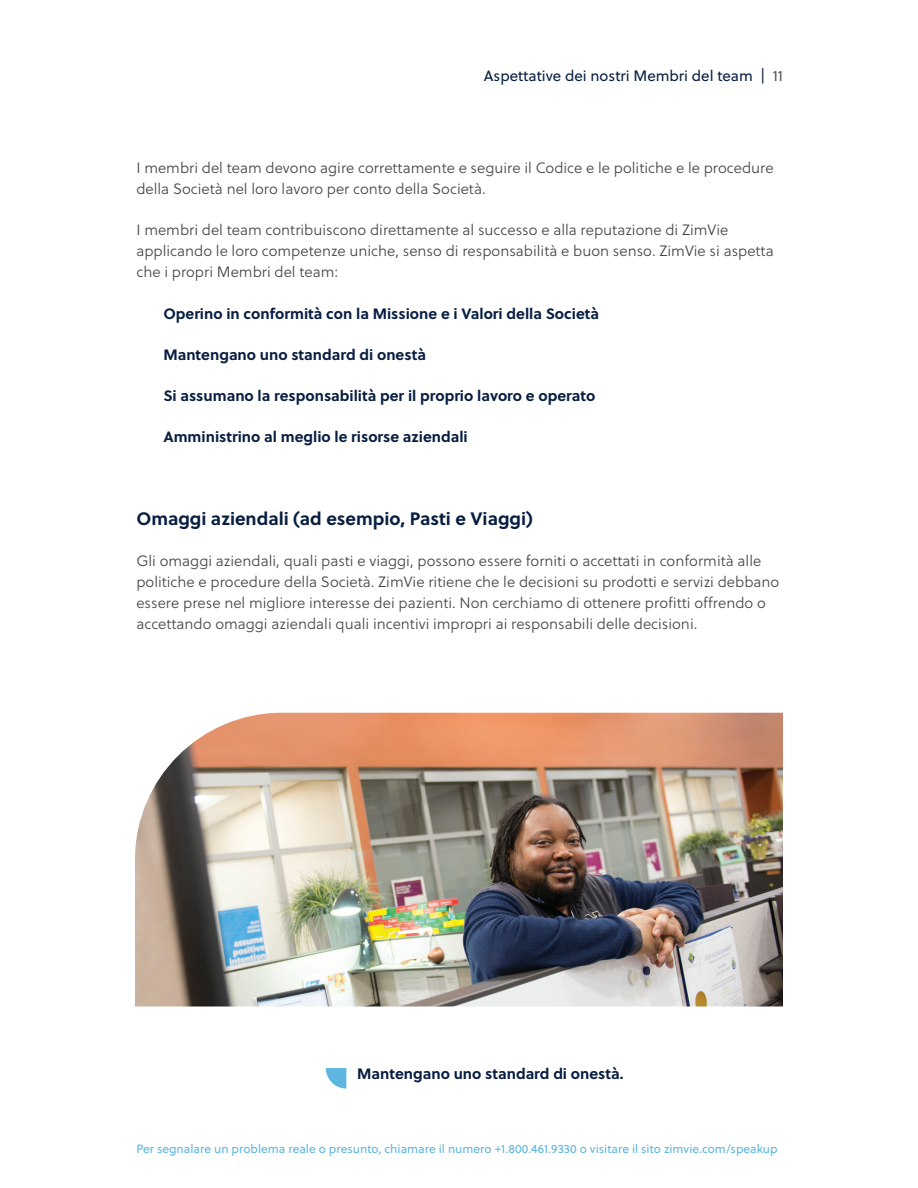
<style>
.page{position:relative;width:918px;height:1188px;background:#fff}
.page>*{position:absolute;margin:0;border:0;box-sizing:border-box;transform-origin:0 0}
.t1{font:700 18px "Soleil";color:#091f42}
.t2{font:15px/21px "Soleil Lt";color:#45474c}
.t3{font:700 15px "Soleil";color:#091f42}
.t4{font:15px "Soleil";color:#091f42}
.t5{font:12px "Soleil";color:#5eb5e0}
.s1{color:#57585a}
</style>
<div class="page">
<img style="left:135px;top:713px;width:648px;height:294px">
<svg style="left:326px;top:1068px;width:20px;height:21px"></svg>
<p class="t4" style="left:484px;top:66px;width:301px">Aspettative dei nostri Membri del team | <span class="s1">11</span></p>
<p class="t2" style="left:136px;top:158px;width:639px">I membri del team devono agire correttamente e seguire il Codice e le politiche e le procedure della Società nel loro lavoro per conto della Società.</p>
<p class="t2" style="left:136px;top:220px;width:639px">I membri del team contribuiscono direttamente al successo e alla reputazione di ZimVie applicando le loro competenze uniche, senso di responsabilità e buon senso. ZimVie si aspetta che i propri Membri del team:</p>
<p class="t3" style="left:163px;top:304px;width:437px">Operino in conformità con la Missione e i Valori della Società</p>
<p class="t3" style="left:163px;top:345px;width:264px">Mantengano uno standard di onestà</p>
<p class="t3" style="left:163px;top:386px;width:433px">Si assumano la responsabilità per il proprio lavoro e operato</p>
<p class="t3" style="left:163px;top:427px;width:306px">Amministrino al meglio le risorse aziendali</p>
<p class="t1" style="left:136px;top:507px;width:398px">Omaggi aziendali (ad esempio, Pasti e Viaggi)</p>
<p class="t2" style="left:136px;top:551px;width:644px">Gli omaggi aziendali, quali pasti e viaggi, possono essere forniti o accettati in conformità alle politiche e procedure della Società. ZimVie ritiene che le decisioni su prodotti e servizi debbano essere prese nel migliore interesse dei pazienti. Non cerchiamo di ottenere profitti offrendo o accettando omaggi aziendali quali incentivi impropri ai responsabili delle decisioni.</p>
<p class="t3" style="left:357px;top:1064px;width:268px">Mantengano uno standard di onestà.</p>
<p class="t5" style="left:136px;top:1141px;width:643px">Per segnalare un problema reale o presunto, chiamare il numero +1.800.461.9330 o visitare il sito zimvie.com/speakup</p>
</div>
